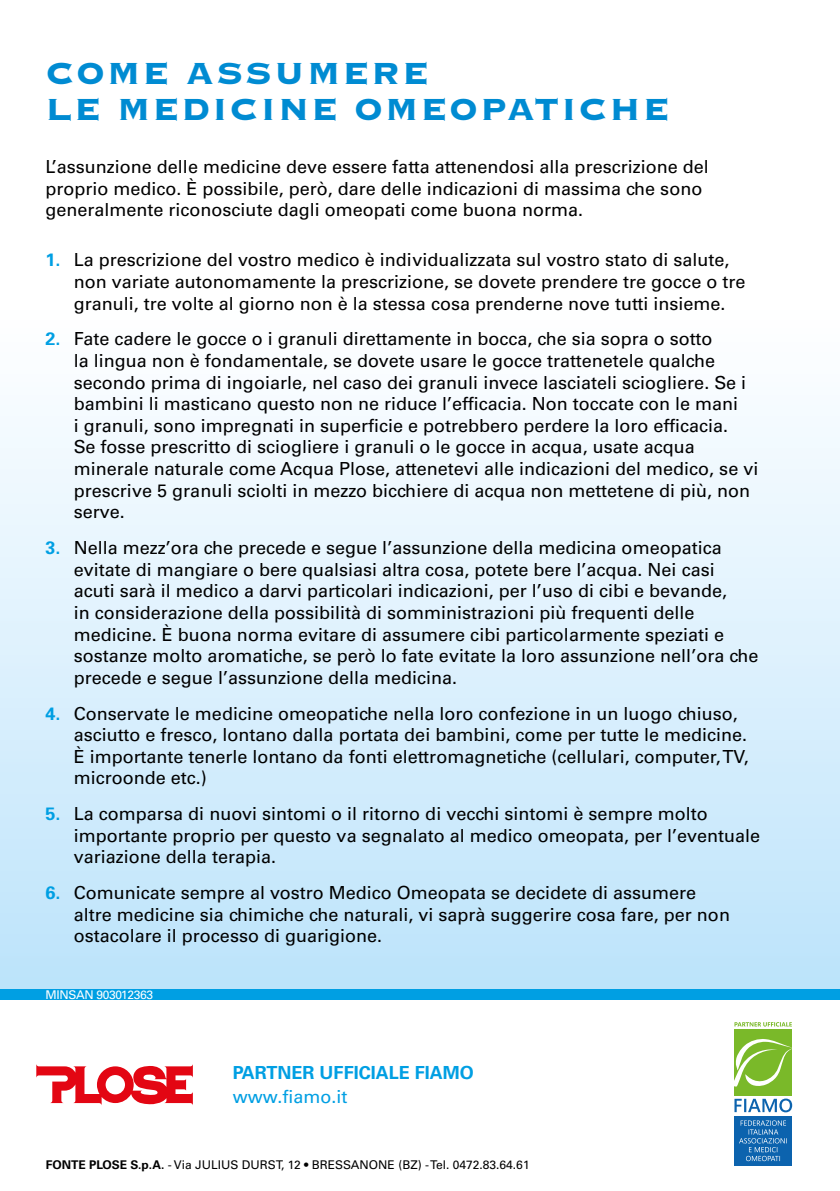
<style>
.page{position:relative;width:840px;height:1191px;background:#fff}
.page>*{position:absolute;margin:0;border:0;box-sizing:border-box;transform-origin:0 0}
.t1{font:40px/36px "Copperplate Gothic Std 33 BC";letter-spacing:.05em;color:#008bd2}
.t2{font:18px/21.6px "Univers LT Std";color:#000}
.t3{font:700 18px "Univers LT Std";color:#009fe3}
.t4{font:18px "Univers LT Std";color:#009fe3}
.t5{font:12px "Univers LT Std";color:#000}
.t6{font:12px "Univers LT Std";letter-spacing:-.025em;color:#fff}
.s1{font-family:"Univers";font-weight:700;color:#009fe3}
.s2{font-weight:700}
</style>
<div class="page">
<div style="left:0;top:0;width:839px;height:994px;background:linear-gradient(to bottom,#fff,#c3e6fb)"></div>
<div style="left:0;top:988px;width:839px;height:11px;background:#009fe3"></div>
<svg style="left:734px;top:1022px;width:59px;height:144px"></svg>
<div style="left:734px;top:1115px;width:57px;height:50px;background:#0c63ae"></div>
<div style="left:734px;top:1029px;width:57px;height:66px;background:#7ab929"></div>
<svg style="left:734px;top:1098px;width:57px;height:14px"></svg>
<svg style="left:734px;top:1038px;width:59px;height:49px"></svg>
<svg style="left:739px;top:1120px;width:47px;height:41px"></svg>
<svg style="left:734px;top:1022px;width:57px;height:4px"></svg>
<svg style="left:36px;top:1064px;width:157px;height:41px"></svg>
<h1 class="t1" style="left:45px;top:56px;width:625px">COME ASSUMERE<br>LE MEDICINE OMEOPATICHE</h1>
<p class="t2" style="left:45px;top:156px;width:664px">L’assunzione delle medicine deve essere fatta attenendosi alla prescrizione del proprio medico. È possibile, però, dare delle indicazioni di massima che sono generalmente riconosciute dagli omeopati come buona norma.</p>
<p class="t2" style="left:74px;top:249px;width:672px;text-indent:-28px"><span class="s1">1.</span> La prescrizione del vostro medico è individualizzata sul vostro stato di salute, non variate autonomamente la prescrizione, se dovete prendere tre gocce o tre granuli, tre volte al giorno non è la stessa cosa prenderne nove tutti insieme.</p>
<p class="t2" style="left:74px;top:328px;width:685px;text-indent:-28px"><span class="s1">2.</span> Fate cadere le gocce o i granuli direttamente in bocca, che sia sopra o sotto<br>la lingua non è fondamentale, se dovete usare le gocce trattenetele qualche secondo prima di ingoiarle, nel caso dei granuli invece lasciateli sciogliere. Se i bambini li masticano questo non ne riduce l’efficacia. Non toccate con le mani<br>i granuli, sono impregnati in superficie e potrebbero perdere la loro efficacia.<br>Se fosse prescritto di sciogliere i granuli o le gocce in acqua, usate acqua minerale naturale come Acqua Plose, attenetevi alle indicazioni del medico, se vi prescrive 5 granuli sciolti in mezzo bicchiere di acqua non mettetene di più, non serve.</p>
<p class="t2" style="left:74px;top:537px;width:685px;text-indent:-28px"><span class="s1">3.</span> Nella mezz’ora che precede e segue l’assunzione della medicina omeopatica evitate di mangiare o bere qualsiasi altra cosa, potete bere l’acqua. Nei casi acuti sarà il medico a darvi particolari indicazioni, per l’uso di cibi e bevande,<br>in considerazione della possibilità di somministrazioni più frequenti delle medicine. È buona norma evitare di assumere cibi particolarmente speziati e sostanze molto aromatiche, se però lo fate evitate la loro assunzione nell’ora che precede e segue l’assunzione della medicina.</p>
<p class="t2" style="left:74px;top:702px;width:676px;text-indent:-28px"><span class="s1">4.</span> Conservate le medicine omeopatiche nella loro confezione in un luogo chiuso, asciutto e fresco, lontano dalla portata dei bambini, come per tutte le medicine.<br>È importante tenerle lontano da fonti elettromagnetiche (cellulari, computer, TV, microonde etc.)</p>
<p class="t2" style="left:74px;top:803px;width:687px;text-indent:-28px"><span class="s1">5.</span> La comparsa di nuovi sintomi o il ritorno di vecchi sintomi è sempre molto importante proprio per questo va segnalato al medico omeopata, per l’eventuale variazione della terapia.</p>
<p class="t2" style="left:74px;top:882px;width:657px;text-indent:-28px"><span class="s1">6.</span> Comunicate sempre al vostro Medico Omeopata se decidete di assumere altre medicine sia chimiche che naturali, vi saprà suggerire cosa fare, per non ostacolare il processo di guarigione.</p>
<p class="t6" style="left:45px;top:987px;width:109px">MINSAN 903012363</p>
<p class="t3" style="left:232px;top:1062px;width:242px">PARTNER UFFICIALE FIAMO</p>
<p class="t4" style="left:232px;top:1085px;width:116px">www.fiamo.it</p>
<p class="t5" style="left:46px;top:1157px;width:485px"><span class="s2">FONTE PLOSE S.p.A.</span> - Via JULIUS DURST, 12 • BRESSANONE (BZ) - Tel. 0472.83.64.61</p>
</div>
